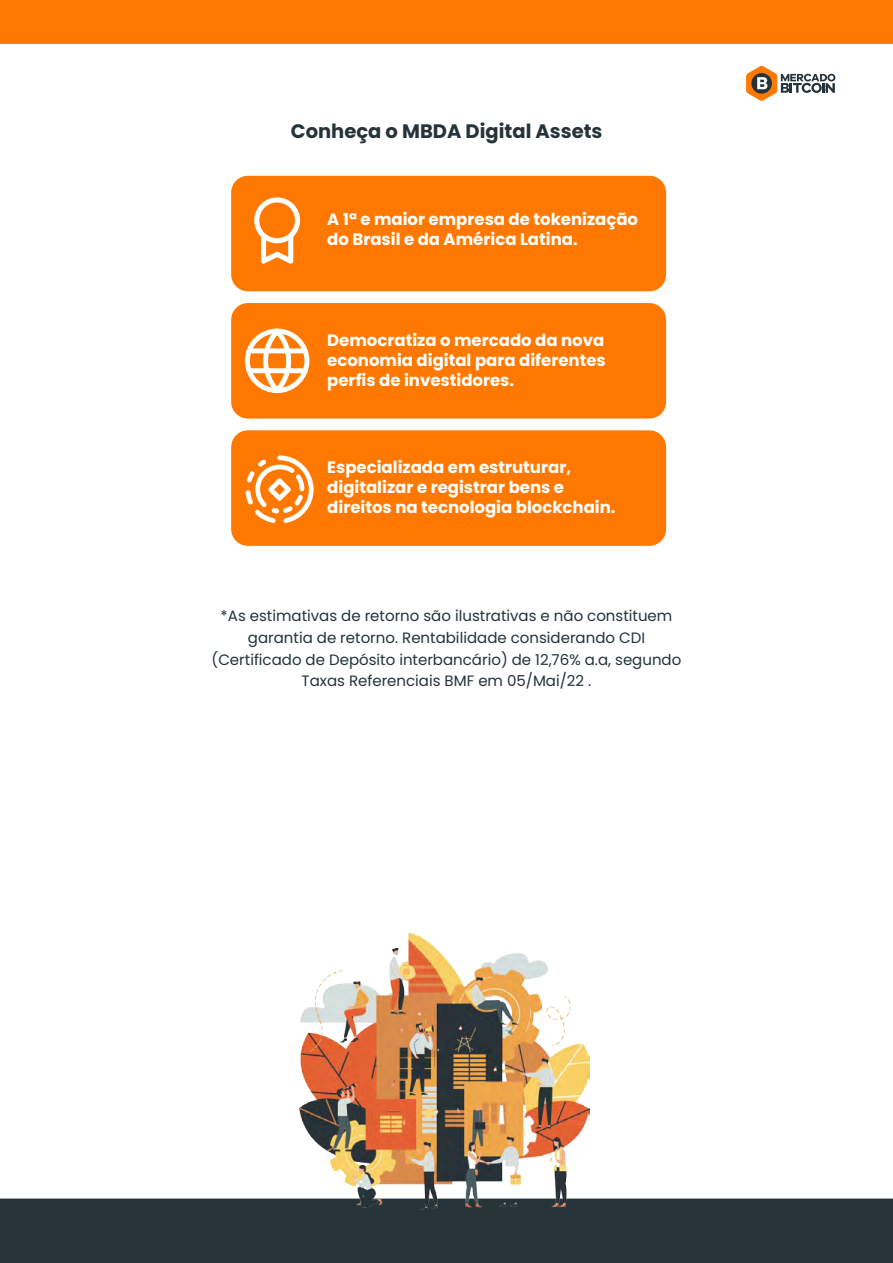
<style>
.page{position:relative;width:893px;height:1263px;background:#fff}
.page>*{position:absolute;margin:0;border:0;box-sizing:border-box;transform-origin:0 0}
.t1{font:700 19.5px "Poppins";color:#263338}
.t2{font:700 16.5px/19.8px "Poppins";color:#fff}
.t3{font:15px/21.6px "Poppins";color:#233339;text-align:center}
</style>
<div class="page">
<div style="left:0;top:1198px;width:893px;height:65px;background:#263338"></div>
<div style="left:0;top:0;width:893px;height:44px;background:#ff7900"></div>
<svg style="left:746px;top:66px;width:89px;height:35px"></svg>
<div style="left:231px;top:176px;width:435px;height:115px;background:#ff7900;border-radius:17px"></div>
<svg style="left:254px;top:197px;width:46px;height:67px"></svg>
<div style="left:231px;top:303px;width:435px;height:116px;background:#ff7900;border-radius:17px"></div>
<svg style="left:245px;top:329px;width:64px;height:64px"></svg>
<div style="left:247px;top:348px;width:61px;height:5px;background:#fff;border-radius:2px"></div>
<div style="left:247px;top:368px;width:61px;height:5px;background:#fff;border-radius:2px"></div>
<div style="left:231px;top:430px;width:435px;height:116px;background:#ff7900;border-radius:17px"></div>
<svg style="left:246px;top:455px;width:68px;height:68px"></svg>
<img style="left:299px;top:933px;width:291px;height:276px">
<p class="t1" style="left:291px;top:120px;width:313px">Conheça o MBDA Digital Assets</p>
<p class="t2" style="left:327px;top:209px;width:312px">A 1ª e maior empresa de tokenização do Brasil e da América Latina.</p>
<p class="t2" style="left:327px;top:330px;width:280px;text-align:justify">Democratiza o mercado da nova economia digital para diferentes perfis de investidores.</p>
<p class="t2" style="left:327px;top:458px;width:290px">Especializada em estruturar, digitalizar e registrar bens e direitos na tecnologia blockchain.</p>
<p class="t3" style="left:212px;top:605px;width:471px">*As estimativas de retorno são ilustrativas e não constituem garantia de retorno. Rentabilidade considerando CDI (Certificado de Depósito interbancário) de 12,76% a.a, segundo Taxas Referenciais BMF em 05/Mai/22 .</p>
</div>
